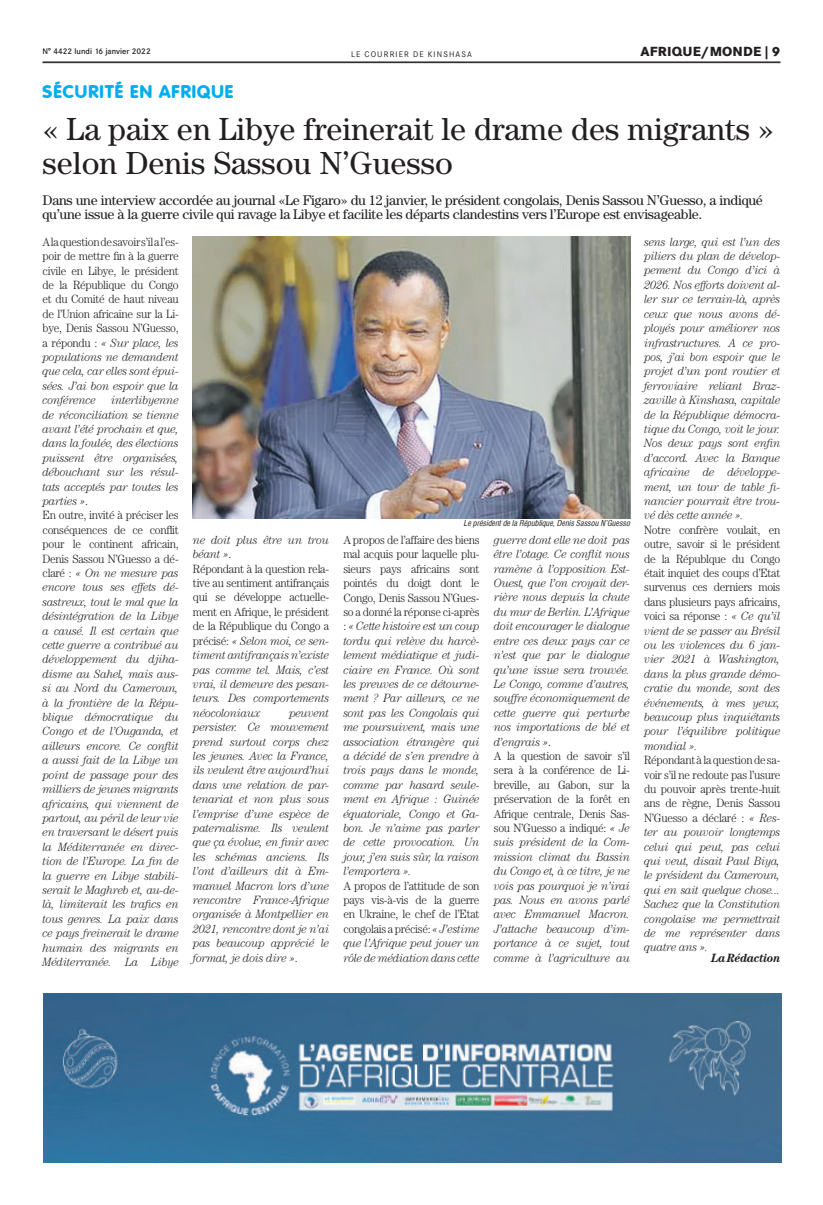
<style>
.page{position:relative;width:823px;height:1205px;background:#fff}
.page>*{position:absolute;margin:0;border:0;box-sizing:border-box;transform-origin:0 0}
.t1{font:32px/34px "Century";color:#231f20}
.t2{font:800 18px "Corporate Rounded";letter-spacing:.06em;color:#00aeef}
.t3{font:14px/14px "Century";letter-spacing:-.02em;color:#231f20}
.t4{font:800 13px "Corporate SBQ";letter-spacing:.01em;color:#231f20}
.t5{font:italic 300 12px/14.4px "Century";letter-spacing:-.025em;color:#231f20;text-align:justify;scale:.94 1}
.t6{font:300 12px/14.4px "Century";letter-spacing:-.025em;color:#231f20;text-align:justify;scale:.94 1}
.t7{font:italic 700 12px "Century";letter-spacing:-.025em;color:#231f20;scale:.93 1}
.t8{font:italic 8px "Corporate Condensed";color:#231f20}
.t9{font:500 8px "Corporate SBQ";color:#231f20}
.t10{font:8px "Corporate SBQ";letter-spacing:.14em;color:#231f20}
.s1{font-style:italic}
.s2{font-style:normal}
</style>
<div class="page">
<hr style="left:43px;top:62px;width:737px;height:1px;background:#231f20">
<img style="left:193px;top:236px;width:436px;height:283px">
<img style="left:44px;top:993px;width:737px;height:169px">
<p class="t9" style="left:43px;top:46px;width:110px">N° 4422 lundi 16 janvier 2022</p>
<p class="t10" style="left:351px;top:49px;width:122px">LE COURRIER DE KINSHASA</p>
<p class="t4" style="left:640px;top:43px;width:141px">AFRIQUE/MONDE | 9</p>
<h2 class="t2" style="left:43px;top:81px;width:192px">SÉCURITÉ EN AFRIQUE</h2>
<h1 class="t1" style="left:43px;top:112px;width:732px">« La paix en Libye freinerait le drame des migrants » selon Denis Sassou N’Guesso</h1>
<p class="t3" style="left:43px;top:193px;width:721px">Dans une interview accordée au journal «Le Figaro» du 12 janvier, le président congolais, Denis Sassou N’Guesso, a indiqué qu’une issue à la guerre civile qui ravage la Libye et facilite les départs clandestins vers l’Europe est envisageable.</p>
<p class="t6" style="left:43px;top:234px;width:146px">A la question de savoir s’il a l’es&shy;poir de mettre fin à la guerre civile en Libye, le président de la République du Congo et du Comité de haut niveau de l’Union africaine sur la Li&shy;bye, Denis Sassou N’Guesso, a répondu : <span class="s1">« Sur place, les populations ne demandent que cela, car elles sont épui&shy;sées. J’ai bon espoir que la conférence</span></p>
<p class="t5" style="left:43px;top:393px;width:146px;text-align:left;text-indent:69px">interlibyenne de réconciliation se tienne avant l’été prochain et que, dans la foulée, des élections puissent être organisées, débouchant sur les résul&shy;tats acceptés par toutes les parties »<span class="s2">.<br>En outre, invité à préciser les conséquences de ce conflit pour le continent africain,<br>Denis Sassou N’Guesso a dé&shy;claré :</span> « On ne mesure pas encore tous ses effets dé&shy;sastreux, tout le mal que la désintégration de la Libye a causé. Il est certain que cette guerre a contribué au développement du djiha&shy;disme au Sahel, mais aus&shy;si au Nord du Cameroun, à la frontière de la Répu&shy;blique démocratique du<br>Congo et de l’Ouganda, et ailleurs encore. Ce conflit a aussi fait de la Libye un point de passage pour des milliers de jeunes migrants africains, qui viennent de partout, au péril de leur vie en traversant le désert puis la Méditerranée en direc&shy;tion de l’Europe. La fin de la guerre en Libye stabili&shy;serait le Maghreb et, au-de&shy;là, limiterait les trafics en tous genres. La paix dans ce pays freinerait le drame humain des migrants en<br>Méditerranée. La Libye</p>
<p class="t5" style="left:193px;top:532px;width:146px;text-align:left">ne doit plus être un trou béant »<span class="s2">.<br>Répondant à la question rela&shy;tive au sentiment antifrançais qui se développe actuelle&shy;ment en Afrique, le président de la République du Congo a précisé:</span> « Selon moi, ce sen&shy;timent antifrançais n’existe pas comme tel. Mais, c’est vrai, il demeure des pesan&shy;teurs. Des comportements néocoloniaux</p>
<p class="t5" style="left:193px;top:705px;width:146px;text-indent:96px">peuvent persister. Ce mouvement prend surtout corps chez les jeunes. Avec la France, ils veulent être aujourd’hui dans une relation de par&shy;tenariat et non plus sous l’emprise d’une espèce de paternalisme. Ils veulent que ça évolue, en finir avec les schémas anciens. Ils l’ont d’ailleurs dit à Em&shy;manuel Macron lors d’une rencontre France-Afrique organisée à Montpellier en 2021, rencontre dont je n’ai pas beaucoup apprécié le format, je dois dire »<span class="s2">.</span></p>
<p class="t8" style="left:463px;top:519px;width:168px">Le président de la République, Denis Sassou N’Guesso</p>
<p class="t5" style="left:343px;top:532px;width:146px"><span class="s2">A propos de l’affaire des biens mal acquis pour laquelle plu&shy;sieurs pays africains sont pointés du doigt dont le Congo, Denis Sassou N’Gues&shy;so a donné la réponse ci-après :</span> « Cette histoire est un coup tordu qui relève du harcè&shy;lement médiatique et judi&shy;ciaire en France. Où sont les preuves de ce détourne&shy;ment ? Par ailleurs, ce ne sont pas les Congolais qui me poursuivent, mais une association étrangère qui a décidé de s’en prendre à trois pays dans le monde, comme par hasard seule&shy;ment en Afrique : Guinée équatoriale, Congo et Ga&shy;bon. Je n’aime pas parler de cette provocation. Un jour, j’en suis sûr, la raison l’emportera ».</p>
<p class="t6" style="left:343px;top:878px;width:146px">A propos de l’attitude de son pays vis-à-vis de la guerre en Ukraine, le chef de l’Etat congolais a précisé: <span class="s1">« J’estime que l’Afrique peut jouer un rôle de médiation dans cette</span></p>
<p class="t5" style="left:493px;top:532px;width:146px;text-align:left">guerre dont elle ne doit pas être l’otage. Ce conflit nous ramène à l’opposition Est-<br>Ouest, que l’on croyait der&shy;rière nous depuis la chute du mur de Berlin. L’Afrique doit encourager le dialogue entre ces deux pays car ce n’est que par le dialogue qu’une issue sera trouvée.<br>Le Congo, comme d’autres, souffre économiquement de cette guerre qui perturbe nos importations de blé et d’engrais »<span class="s2">.<br>A la question de savoir s’il sera à la conférence de Li&shy;breville, au Gabon, sur la préservation de la forêt en<br>Afrique centrale, Denis Sas&shy;sou N’Guesso a indiqué:</span> « Je suis président de la Com&shy;mission climat du Bassin du Congo et, à ce titre, je ne vois pas pourquoi je n’irai pas. Nous en avons parlé avec Emmanuel Macron.<br>J’attache beaucoup d’im&shy;portance à ce sujet, tout comme à l’agriculture au</p>
<p class="t5" style="left:643px;top:234px;width:146px">sens large, qui est l’un des piliers du plan de dévelop&shy;pement du Congo d’ici à 2026. Nos efforts doivent al&shy;ler sur ce terrain-là, après ceux que nous avons dé&shy;ployés pour améliorer nos infrastructures. A ce pro&shy;pos, j’ai bon espoir que le projet d’un pont routier et ferroviaire reliant Braz&shy;zaville à Kinshasa, capitale de la République démocra&shy;tique du Congo, voit le jour.<br>Nos deux pays sont enfin d’accord. Avec la Banque africaine de développe&shy;ment, un tour de table fi&shy;nancier pourrait être trou&shy;vé dès cette année ».</p>
<p class="t5" style="left:643px;top:522px;width:146px"><span class="s2">Notre confrère voulait, en outre, savoir si le président de la Républque du Congo était inquiet des coups d’Etat survenus ces derniers mois dans plusieurs pays africains, voici sa réponse :</span> « Ce qu’il vient de se passer au Brésil ou les violences du 6 jan&shy;vier 2021 à Washington, dans la plus grande démo&shy;cratie du monde, sont des événements, à mes yeux, beaucoup plus inquiétants pour l’équilibre politique mondial ».</p>
<p class="t5" style="left:643px;top:753px;width:146px"><span class="s2">Répondant à la question de sa&shy;voir s’il ne redoute pas l’usure du pouvoir après trente-huit ans de règne, Denis Sassou N’Guesso a déclaré :</span> « Res&shy;ter au pouvoir longtemps celui qui peut, pas celui qui veut, disait Paul Biya, le président du Cameroun, qui en sait quelque chose...<br>Sachez que la Constitution congolaise me permettrait de me représenter dans quatre ans ».</p>
<p class="t7" style="left:710px;top:951px;width:76px">La Rédaction</p>
</div>
